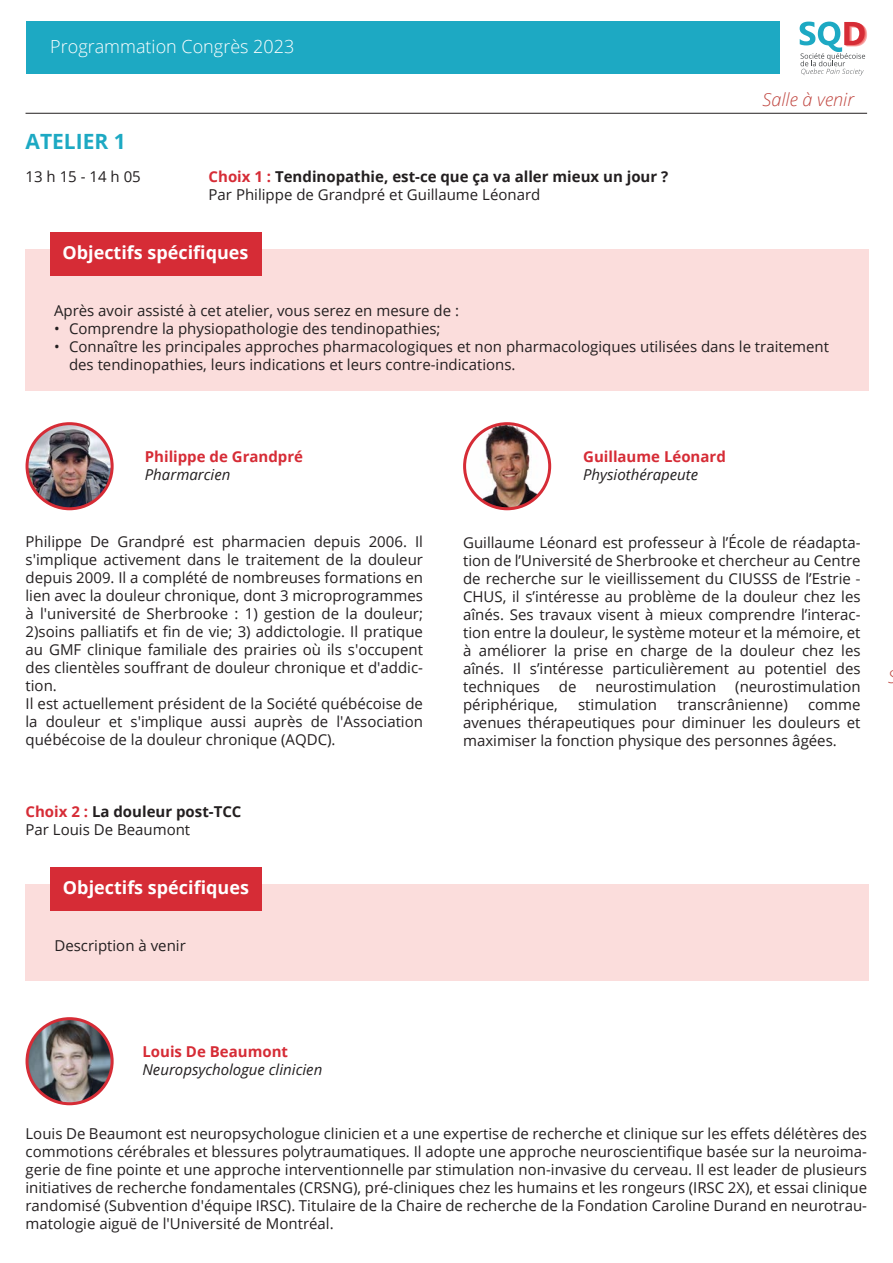
<style>
.page{position:relative;width:893px;height:1263px;background:#fff}
.page>*{position:absolute;margin:0;border:0;box-sizing:border-box;transform-origin:0 0}
.t1{font:700 21px "Open Sans";color:#1da9c3}
.t2{font:700 18px "Open Sans";color:#fff}
.t3{font:300 18px "Open Sans";color:#fff}
.t4{font:italic 300 18px "Open Sans";color:#c04640}
.t5{font:15px/18px "Open Sans";color:#231f20;text-align:justify}
.t6{font:700 15px/18px "Open Sans";color:#231f20}
.t7{font:italic 15px "Open Sans";color:#231f20}
.t8{font:700 15px "Open Sans";color:#d62c36}
.s1{color:#d62c36}
.s2{font-weight:400}
.s3{font-weight:700;color:#d62c36}
.s4{font-weight:700}
.s5{font-family:"Myriad Pro"}
</style>
<div class="page">
<hr style="left:26px;top:113px;width:841px;height:1px;background:#231f20">
<div style="left:26px;top:249px;width:843px;height:141px;background:#fbdddc"></div>
<div style="left:50px;top:232px;width:211px;height:43px;background:#d62c36"></div>
<div style="left:26px;top:884px;width:843px;height:96px;background:#fbdddc"></div>
<div style="left:50px;top:867px;width:212px;height:43px;background:#d62c36"></div>
<img style="left:27px;top:1019px;width:85px;height:84px;border-radius:42px">
<div style="left:26px;top:1017px;width:88px;height:88px;border:3px solid #d62c36;border-radius:50%"></div>
<img style="left:27px;top:424px;width:85px;height:84px;border-radius:42px">
<div style="left:26px;top:422px;width:88px;height:88px;border:3px solid #d62c36;border-radius:50%"></div>
<img style="left:465px;top:424px;width:84px;height:84px;border-radius:42px">
<div style="left:463px;top:422px;width:88px;height:88px;border:3px solid #d62c36;border-radius:50%"></div>
<div style="left:26px;top:22px;width:753px;height:52px;background:#1da9c3"></div>
<svg style="left:800px;top:22px;width:67px;height:54px"></svg>
<p class="t3" style="left:50px;top:34px;width:246px">Programmation Congrès 2023</p>
<h1 class="t1" style="left:26px;top:126px;width:102px">ATELIER 1</h1>
<p class="t5" style="left:26px;top:168px;width:117px">13 h 15 - 14 h 05</p>
<p class="t6" style="left:209px;top:167px;width:461px"><span class="s1">Choix 1 :</span> Tendinopathie, est-ce que ça va aller mieux un jour ?<br><span class="s2">Par Philippe de Grandpré et Guillaume Léonard</span></p>
<p class="t2" style="left:63px;top:239px;width:187px">Objectifs spécifiques</p>
<p class="t4" style="left:762px;top:87px;width:93px">Salle à venir</p>
<p class="t5" style="left:54px;top:302px;width:407px">Après avoir assisté à cet atelier, vous serez en mesure de :</p>
<p class="t5" style="left:54px;top:320px;width:388px">• Comprendre la physiopathologie des tendinopathies;</p>
<p class="t5" style="left:69px;top:338px;width:762px;text-indent:-15px">• Connaître les principales approches pharmacologiques et non pharmacologiques utilisées dans le traitement des tendinopathies, leurs indications et leurs contre-indications.</p>
<p class="t8" style="left:145px;top:446px;width:160px">Philippe de Grandpré</p>
<p class="t7" style="left:145px;top:464px;width:87px">Pharmarcien</p>
<p class="t5" style="left:26px;top:532px;width:399px;text-align:left">Philippe De Grandpré est pharmacien depuis 2006. Il s'implique activement dans le traitement de la douleur depuis 2009. Il a complété de nombreuses formations en lien avec la douleur chronique, dont 3 microprogrammes à l'université de Sherbrooke : 1) gestion de la douleur; 2)soins palliatifs et fin de vie; 3) addictologie. Il pratique au GMF clinique familiale des prairies où ils s'occupent des clientèles souffrant de douleur chronique et d'addic&shy;tion.<br>Il est actuellement président de la Société québécoise de la douleur et s'implique aussi auprès de l'Association québécoise de la douleur chronique (AQDC).</p>
<p class="t5" style="left:26px;top:802px;width:217px"><span class="s3">Choix 2 :</span> <span class="s4">La douleur post-TCC<br></span>Par Louis De Beaumont</p>
<p class="t2" style="left:63px;top:874px;width:187px">Objectifs spécifiques</p>
<p class="t5" style="left:54px;top:936px;width:133px">Description à venir</p>
<p class="t8" style="left:583px;top:446px;width:144px">Guillaume Léonard</p>
<p class="t7" style="left:583px;top:464px;width:117px">Physiothérapeute</p>
<p class="t5" style="left:463px;top:533px;width:399px">Guillaume Léonard est professeur à l’École de réadapta&shy;tion de l’Université de Sherbrooke et chercheur au Centre de recherche sur le vieillissement du CIUSSS de l’Estrie <span class="s5">- </span>CHUS, il s’intéresse au problème de la douleur chez les aînés. Ses travaux visent à mieux comprendre l’interac&shy;tion entre la douleur, le système moteur et la mémoire, et à améliorer la prise en charge de la douleur chez les aînés. Il s’intéresse particulièrement au potentiel des techniques</p>
<p class="t5" style="left:559px;top:677px;width:19px">de</p>
<p class="t5" style="left:595px;top:677px;width:122px">neurostimulation</p>
<p class="t5" style="left:735px;top:677px;width:127px">(neurostimulation</p>
<p class="t5" style="left:463px;top:695px;width:96px">périphérique,</p>
<p class="t5" style="left:578px;top:695px;width:80px">stimulation</p>
<p class="t5" style="left:677px;top:695px;width:112px">transcrânienne)</p>
<p class="t5" style="left:463px;top:695px;width:399px;text-indent:345px">comme avenues thérapeutiques pour diminuer les douleurs et maximiser la fonction physique des personnes âgées.</p>
<p class="t4" style="left:888px;top:663px;width:10px">S</p>
<p class="t8" style="left:142px;top:1040px;width:147px">Louis De Beaumont</p>
<p class="t7" style="left:142px;top:1058px;width:181px">Neuropsychologue clinicien</p>
<p class="t5" style="left:26px;top:1124px;width:843px">Louis De Beaumont est neuropsychologue clinicien et a une expertise de recherche et clinique sur les effets délétères des commotions cérébrales et blessures polytraumatiques. Il adopte une approche neuroscientifique basée sur la neuroima&shy;gerie de fine pointe et une approche interventionnelle par stimulation non-invasive du cerveau. Il est leader de plusieurs initiatives de recherche fondamentales (CRSNG), pré-cliniques chez les humains et les rongeurs (IRSC 2X), et essai clinique randomisé (Subvention d'équipe IRSC). Titulaire de la Chaire de recherche de la Fondation Caroline Durand en neurotrau&shy;matologie aiguë de l'Université de Montréal.</p>
</div>
